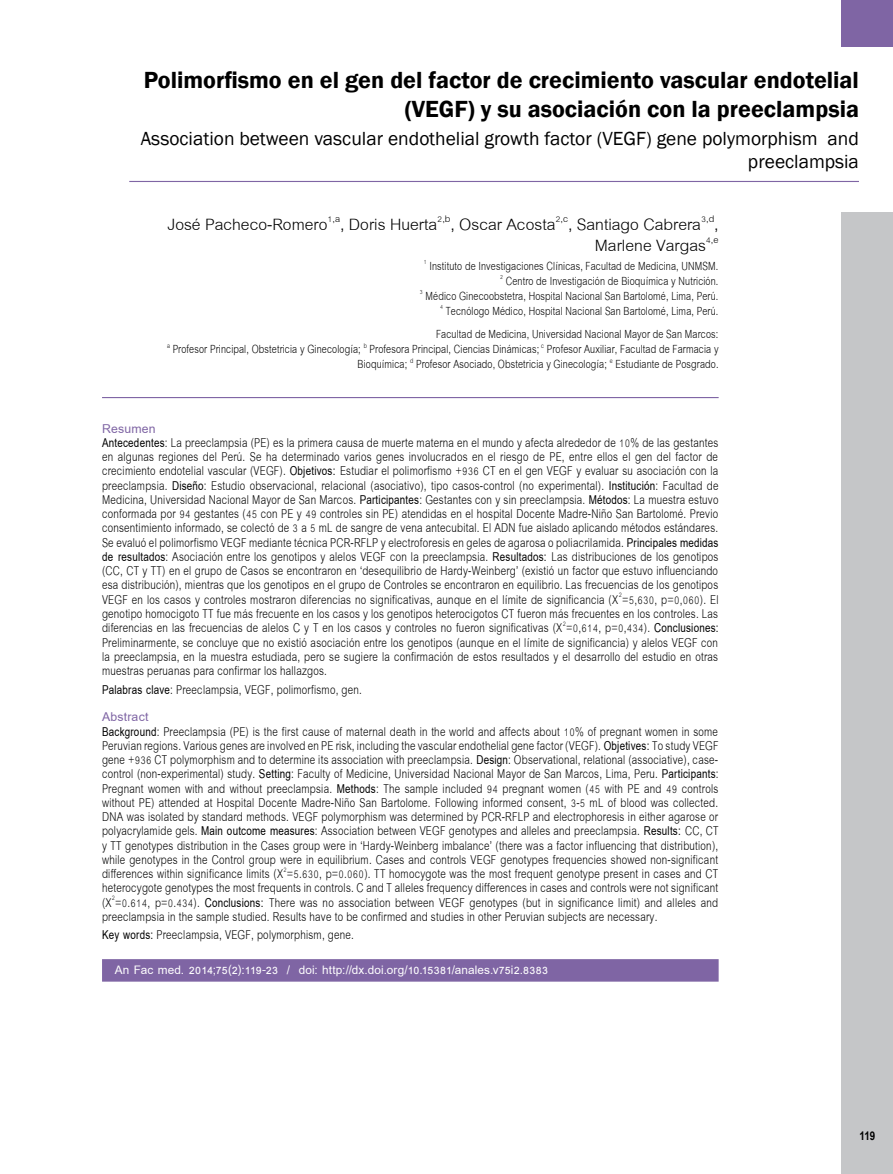
<style>
.page{position:relative;width:893px;height:1174px;background:#fff}
.page>*{position:absolute;margin:0;border:0;box-sizing:border-box;transform-origin:0 0}
.t1{font:600 24px/28.8px "Franklin Gothic";color:#000;text-align:right}
.t2{font:24px/21px "Cordia UPC";color:#000;text-align:right}
.t3{font:19.5px/23.4px "Franklin Gothic";color:#000;text-align:right}
.t4{font:18.75px/14.2px "Cordia UPC";letter-spacing:.015em;color:#000;scale:.8 1}
.t5{font:700 18px "Cordia UPC";letter-spacing:-.005em;color:#fff}
.t6{font:17.25px/15px "Cordia UPC";letter-spacing:.01em;color:#000;text-align:right;scale:.8 1}
.t7{font:700 12px "Arial Narrow";color:#000}
.s1{font-weight:700;color:#7f65a4}
.s2{font-weight:700}
</style>
<div class="page">
<div style="left:842px;top:0;width:51px;height:47px;background:#7f65a4"></div>
<div style="left:842px;top:213px;width:51px;height:961px;background:#c5c6c8"></div>
<hr style="left:129px;top:181px;width:730px;height:1px;background:#7f65a4">
<hr style="left:102px;top:397px;width:617px;height:1px;background:#7f65a4">
<div style="left:102px;top:959px;width:617px;height:22px;background:#7f65a4"></div>
<p class="t1" style="left:144px;top:66px;width:717px">Polimorfismo en el gen del factor de crecimiento vascular endotelial (VEGF) y su asociación con la preeclampsia</p>
<p class="t3" style="left:141px;top:127px;width:720px">Association between vascular endothelial growth factor (VEGF) gene polymorphism and preeclampsia</p>
<p class="t2" style="left:167px;top:214px;width:553px">José Pacheco-Romero<sup>1,a</sup>, Doris Huerta<sup>2,b</sup>, Oscar Acosta<sup>2,c</sup>, Santiago Cabrera<sup>3,d</sup>,<br>Marlene Vargas<sup>4,e</sup></p>
<p class="t6" style="left:420px;top:259px;width:375px"><sup>1</sup> Instituto de Investigaciones Clínicas, Facultad de Medicina, UNMSM.<br><sup>2</sup> Centro de Investigación de Bioquímica y Nutrición.<br><sup>3</sup> Médico Ginecoobstetra, Hospital Nacional San Bartolomé, Lima, Perú.<br><sup>4</sup> Tecnólogo Médico, Hospital Nacional San Bartolomé, Lima, Perú.</p>
<p class="t6" style="left:167px;top:327px;width:691px">Facultad de Medicina, Universidad Nacional Mayor de San Marcos:<br><sup>a</sup> Profesor Principal, Obstetricia y Ginecología; <sup>b</sup> Profesora Principal, Ciencias Dinámicas; <sup>c</sup> Profesor Auxiliar, Facultad de Farmacia y<br>Bioquímica; <sup>d</sup> Profesor Asociado, Obstetricia y Ginecología; <sup>e</sup> Estudiante de Posgrado.</p>
<p class="t4" style="left:102px;top:422px;width:772px"><span class="s1">Resumen<br></span><span class="s2">Antecedentes</span>: La preeclampsia (PE) es la primera causa de muerte materna en el mundo y afecta alrededor de 10% de las gestantes en algunas regiones del Perú. Se ha determinado varios genes involucrados en el riesgo de PE, entre ellos el gen del factor de crecimiento endotelial vascular (VEGF). <span class="s2">Objetivos:</span> Estudiar el polimorfismo +936 CT en el gen VEGF y evaluar su asociación con la preeclampsia. <span class="s2">Diseño</span>: Estudio observacional, relacional (asociativo), tipo casos-control (no experimental). <span class="s2">Institución</span>: Facultad de Medicina, Universidad Nacional Mayor de San Marcos. <span class="s2">Participantes</span>: Gestantes con y sin preeclampsia. <span class="s2">Métodos</span>: La muestra estuvo conformada por 94 gestantes (45 con PE y 49 controles sin PE) atendidas en el hospital Docente Madre-Niño San Bartolomé. Previo consentimiento informado, se colectó de 3 a 5 mL de sangre de vena antecubital. El ADN fue aislado aplicando métodos estándares.<br>Se evaluó el polimorfismo VEGF mediante técnica PCR-RFLP y electroforesis en geles de agarosa o poliacrilamida. <span class="s2">Principales medidas de resultados</span>: Asociación entre los genotipos y alelos VEGF con la preeclampsia. <span class="s2">Resultados:</span> Las distribuciones de los genotipos (CC, CT y TT) en el grupo de Casos se encontraron en ‘desequilibrio de Hardy-Weinberg’ (existió un factor que estuvo influenciando esa distribución), mientras que los genotipos en el grupo de Controles se encontraron en equilibrio. Las frecuencias de los genotipos VEGF en los casos y controles mostraron diferencias no significativas, aunque en el límite de significancia (X<sup>2</sup>=5,630, p=0,060). El genotipo homocigoto TT fue más frecuente en los casos y los genotipos heterocigotos CT fueron más frecuentes en los controles. Las diferencias en las frecuencias de alelos C y T en los casos y controles no fueron significativas (X<sup>2</sup>=0,614, p=0,434). <span class="s2">Conclusiones:<br></span>Preliminarmente, se concluye que no existió asociación entre los genotipos (aunque en el límite de significancia) y alelos VEGF con la preeclampsia, en la muestra estudiada, pero se sugiere la confirmación de estos resultados y el desarrollo del estudio en otras muestras peruanas para confirmar los hallazgos.</p>
<p class="t4" style="left:102px;top:676px;width:326px;line-height:27.8px"><span class="s2">Palabras clave</span>: Preeclampsia, VEGF, polimorfismo, gen.<br><span class="s1">Abstract</span></p>
<p class="t4" style="left:102px;top:724px;width:772px;text-align:justify"><span class="s2">Background</span>: Preeclampsia (PE) is the first cause of maternal death in the world and affects about 10% of pregnant women in some Peruvian regions. Various genes are involved en PE risk, including the vascular endothelial gene factor (VEGF). <span class="s2">Objetives:</span> To study VEGF gene +936 CT polymorphism and to determine its association with preeclampsia. <span class="s2">Design</span>: Observational, relational (associative), case&shy;control (non-experimental) study. <span class="s2">Setting</span>: Faculty of Medicine, Universidad Nacional Mayor de San Marcos, Lima, Peru. <span class="s2">Participants</span>:<br>Pregnant women with and without preeclampsia. <span class="s2">Methods</span>: The sample included 94 pregnant women (45 with PE and 49 controls without PE) attended at Hospital Docente Madre-Niño San Bartolome. Following informed consent, 3-5 mL of blood was collected.<br>DNA was isolated by standard methods. VEGF polymorphism was determined by PCR-RFLP and electrophoresis in either agarose or polyacrylamide gels. <span class="s2">Main outcome measures</span>: Association between VEGF genotypes and alleles and preeclampsia. <span class="s2">Results:</span> CC, CT y TT genotypes distribution in the Cases group were in ‘Hardy-Weinberg imbalance’ (there was a factor influencing that distribution), while genotypes in the Control group were in equilibrium. Cases and controls VEGF genotypes frequencies showed non-significant differences within significance limits (X<sup>2</sup>=5.630, p=0.060). TT homocygote was the most frequent genotype present in cases and CT heterocygote genotypes the most frequents in controls. C and T alleles frequency differences in cases and controls were not significant (X<sup>2</sup>=0.614, p=0.434). <span class="s2">Conclusions:</span> There was no association between VEGF genotypes (but in significance limit) and alleles and preeclampsia in the sample studied. Results have to be confirmed and studies in other Peruvian subjects are necessary.</p>
<p class="t4" style="left:102px;top:928px;width:316px"><span class="s2">Key words:</span> Preeclampsia, VEGF, polymorphism, gene.</p>
<p class="t5" style="left:115px;top:959px;width:435px">An Fac med. 2014;75(2):119-23 / doi: http://dx.doi.org/10.15381/anales.v75i2.8383</p>
<p class="t7" style="left:859px;top:1126px;width:17px">119</p>
</div>
